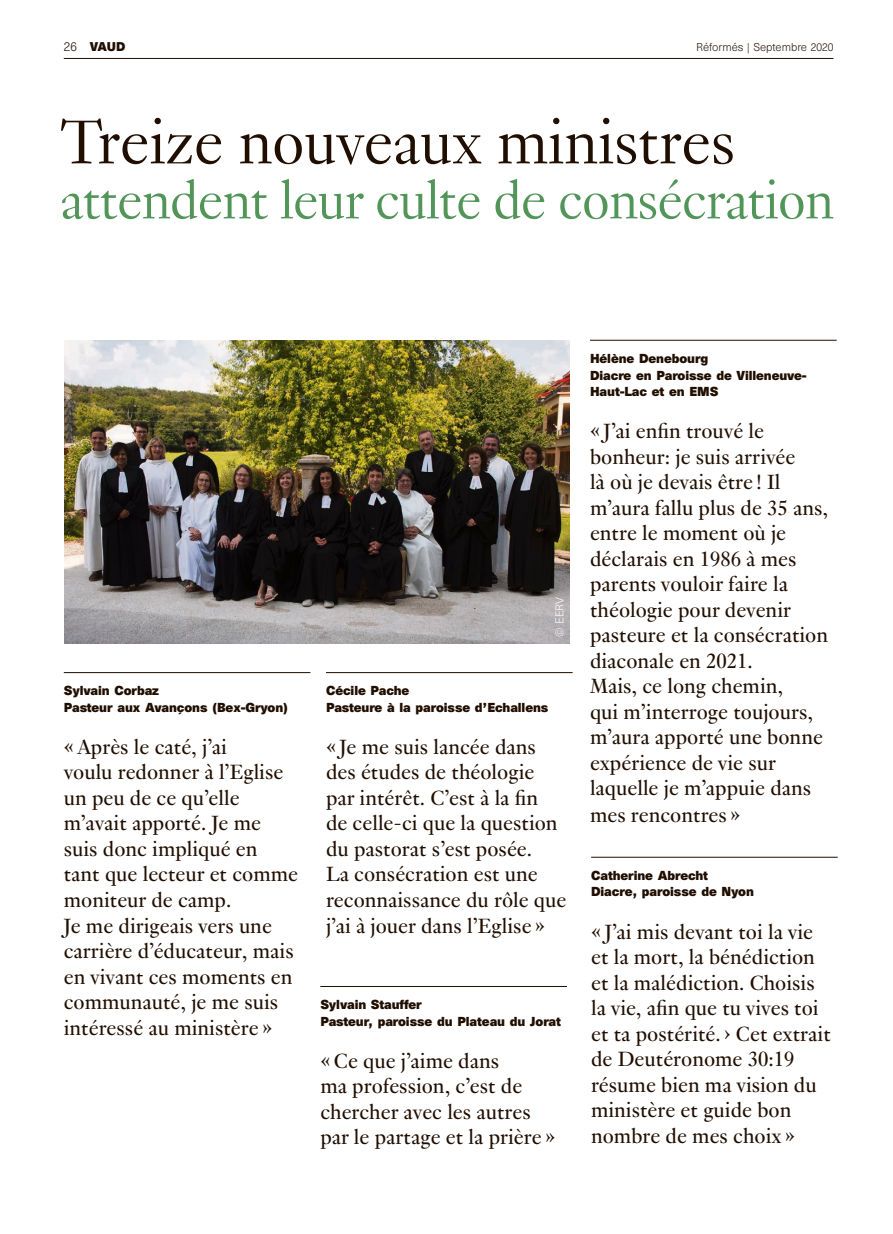
<style>
.page{position:relative;width:893px;height:1234px;background:#fff}
.page>*{position:absolute;margin:0;border:0;box-sizing:border-box;transform-origin:0 0}
.REF_Titres_indd{font:300 67.5px "Genath";letter-spacing:-.01em;color:#200e00}
.REF_Titres_indd-2{font:300 57.9px "Genath";letter-spacing:-.02em;color:#529559}
.REF_Exergue_indd{font:22.5px/25.5px "Genath";color:#200e00}
.REF_Exergue_indd-2{font:700 12px/16.5px "Unica SB";letter-spacing:-.01em;color:#200e00}
.t1{font:700 11.7px "Unica SB";color:#200e00}
.t2{font:300 10.5px "Unica SB";color:#200e00}
.REF_legendes_copyrig{font:300 10.5px "Unica SB";color:#fff}
.s1{font-weight:300;font-size:12px}
</style>
<div class="page">
<hr style="left:64px;top:672px;width:246px;height:1px;background:#200e00">
<hr style="left:320px;top:985px;width:247px;height:1px;background:#200e00">
<hr style="left:590px;top:340px;width:247px;height:1px;background:#200e00">
<hr style="left:591px;top:856px;width:247px;height:1px;background:#200e00">
<hr style="left:326px;top:672px;width:247px;height:1px;background:#200e00">
<img style="left:64px;top:341px;width:506px;height:302px">
<hr style="left:64px;top:58px;width:769px;height:1px;background:#200e00">
<p class="t1" style="left:64px;top:39px;width:63px"><span class="s1">26</span> VAUD</p>
<p class="t2" style="left:696px;top:41px;width:139px">Réformés | Septembre 2020</p>
<p class="REF_Titres_indd" style="left:60px;top:94px;width:677px">Treize nouveaux ministres</p>
<p class="REF_Titres_indd-2" style="left:60px;top:159px;width:776px">attendent leur culte de consécration</p>
<p class="REF_Exergue_indd-2" style="left:64px;top:683px;width:97px">Sylvain Corbaz</p>
<p class="REF_Exergue_indd-2" style="left:64px;top:700px;width:226px">Pasteur aux Avançons (Bex-Gryon)</p>
<p class="REF_Exergue_indd" style="left:64px;top:732px;width:165px">« Après le caté, j’ai</p>
<p class="REF_Exergue_indd" style="left:64px;top:757px;width:221px">voulu redonner à l’Eglise un peu de ce qu’elle m’avait apporté. Je me</p>
<p class="REF_Exergue_indd" style="left:64px;top:834px;width:195px">suis donc impliqué en</p>
<p class="REF_Exergue_indd" style="left:64px;top:859px;width:236px">tant que lecteur et comme moniteur de camp.</p>
<p class="REF_Exergue_indd" style="left:64px;top:910px;width:231px">Je me dirigeais vers une carrière d’éducateur, mais en vivant ces moments en communauté, je me suis intéressé au ministère »</p>
<p class="REF_legendes_copyrig" style="left:553px;top:637px;width:42px;rotate:-90deg">© EERV</p>
<p class="REF_Exergue_indd-2" style="left:326px;top:683px;width:85px">Cécile Pache</p>
<p class="REF_Exergue_indd-2" style="left:326px;top:700px;width:224px">Pasteure à la paroisse d’Echallens</p>
<p class="REF_Exergue_indd" style="left:326px;top:732px;width:211px">« Je me suis lancée dans des études de théologie</p>
<p class="REF_Exergue_indd" style="left:326px;top:783px;width:214px">par intérêt. C’est à la fin</p>
<p class="REF_Exergue_indd" style="left:326px;top:808px;width:233px">de celle-ci que la question du pastorat s’est posée.</p>
<p class="REF_Exergue_indd" style="left:326px;top:859px;width:242px">La consécration est une reconnaissance du rôle que j’ai à jouer dans l’Eglise »</p>
<p class="REF_Exergue_indd-2" style="left:320px;top:997px;width:103px">Sylvain Stauffer</p>
<p class="REF_Exergue_indd-2" style="left:320px;top:1013px;width:242px">Pasteur, paroisse du Plateau du Jorat</p>
<p class="REF_Exergue_indd" style="left:320px;top:1045px;width:180px">« Ce que j’aime dans</p>
<p class="REF_Exergue_indd" style="left:320px;top:1071px;width:236px">ma profession, c’est de chercher avec les autres par le partage et la prière »</p>
<p class="REF_Exergue_indd-2" style="left:590px;top:351px;width:120px">Hélène Denebourg</p>
<p class="REF_Exergue_indd-2" style="left:590px;top:368px;width:218px">Diacre en Paroisse de Villeneuve-<br>Haut-Lac et en EMS</p>
<p class="REF_Exergue_indd" style="left:590px;top:416px;width:176px">« J’ai enfin trouvé le</p>
<p class="REF_Exergue_indd" style="left:590px;top:442px;width:207px">bonheur: je suis arrivée</p>
<p class="REF_Exergue_indd" style="left:590px;top:467px;width:240px">là où je devais être ! Il m’aura fallu plus de 35 ans, entre le moment où je</p>
<p class="REF_Exergue_indd" style="left:590px;top:544px;width:208px">déclarais en 1986 à mes</p>
<p class="REF_Exergue_indd" style="left:590px;top:569px;width:240px">parents vouloir faire la théologie pour devenir pasteure et la consécration diaconale en 2021.</p>
<p class="REF_Exergue_indd" style="left:590px;top:671px;width:234px">Mais, ce long chemin,<br>qui m’interroge toujours, m’aura apporté une bonne expérience de vie sur</p>
<p class="REF_Exergue_indd" style="left:590px;top:773px;width:223px;line-height:26.2px">laquelle je m’appuie dans mes rencontres »</p>
<p class="REF_Exergue_indd-2" style="left:591px;top:868px;width:119px">Catherine Abrecht</p>
<p class="REF_Exergue_indd-2" style="left:591px;top:884px;width:164px">Diacre, paroisse de Nyon</p>
<p class="REF_Exergue_indd" style="left:591px;top:916px;width:241px">« J’ai mis devant toi la vie et la mort, la bénédiction et la malédiction. Choisis la vie, afin que tu vives toi et ta postérité. › Cet extrait de Deutéronome 30:19 résume bien ma vision du ministère et guide bon nombre de mes choix »</p>
</div>
